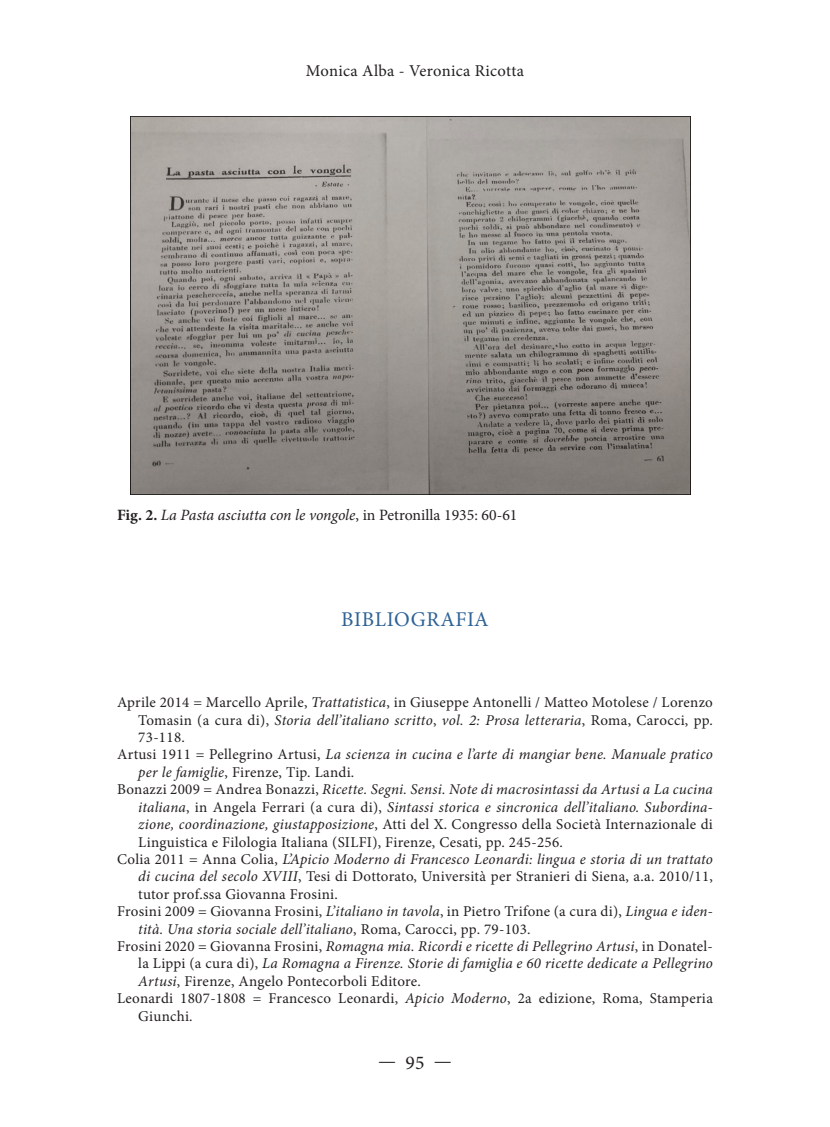
<style>
.page{position:relative;width:830px;height:1127px;background:#fff}
.page>*{position:absolute;margin:0;border:0;box-sizing:border-box;transform-origin:0 0}
.bibliografia_titolo{font:21px "Minion Pro";letter-spacing:.03em;color:#2f6396}
.t1{font:19.5px "Minion Pro";color:#231f20}
.Testatina_sx{font:16.5px "Minion Pro";letter-spacing:.025em;color:#231f20}
.Didascalia{font:italic 15.75px "Minion Pro";letter-spacing:-.005em;color:#231f20}
.bibliografia_testo{font:15px/17.4px "Minion Pro";letter-spacing:.02em;color:#231f20;text-align:justify}
.bibliografia_testo-2{font:italic 15px/17.4px "Minion Pro";letter-spacing:.015em;color:#231f20}
.s1{font-weight:700;font-style:normal}
.s2{font-style:normal}
.s3{font-style:italic}
</style>
<div class="page">
<img style="left:130px;top:116px;width:560px;height:378px">
<p class="Testatina_sx" style="left:306px;top:59px;width:219px">Monica Alba - Veronica Ricotta</p>
<p class="Didascalia" style="left:117px;top:504px;width:402px"><span class="s1">Fig. 2.</span> La Pasta asciutta con le vongole<span class="s2">, in Petronilla 1935: 60-61</span></p>
<p class="bibliografia_titolo" style="left:341px;top:605px;width:149px">BIBLIOGRAFIA</p>
<p class="bibliografia_testo" style="left:138px;top:694px;width:576px;text-indent:-21px">Aprile 2014 = Marcello Aprile, <span class="s3">Trattatistica</span>, in Giuseppe Antonelli / Matteo Motolese / Lorenzo Tomasin (a cura di), <span class="s3">Storia dell’italiano scritto</span>, <span class="s3">vol. 2: Prosa letteraria</span>, Roma, Carocci, pp.<br>73-118.</p>
<p class="bibliografia_testo-2" style="left:138px;top:746px;width:576px;text-indent:-21px"><span class="s2">Artusi 1911 = Pellegrino Artusi,</span> La scienza in cucina e l’arte di mangiar bene. Manuale pratico per le famiglie<span class="s2">, Firenze, Tip. Landi.</span></p>
<p class="bibliografia_testo" style="left:138px;top:781px;width:576px;text-indent:-21px">Bonazzi 2009 = Andrea Bonazzi, <span class="s3">Ricette. Segni. Sensi. Note di macrosintassi da Artusi a La cucina italiana</span>, in Angela Ferrari (a cura di), <span class="s3">Sintassi storica e sincronica dell’italiano. Subordina&shy;zione, coordinazione, giustapposizione</span>, Atti del X. Congresso della Società Internazionale di Linguistica e Filologia Italiana (SILFI), Firenze, Cesati, pp. 245-256.</p>
<p class="bibliografia_testo" style="left:138px;top:850px;width:576px;text-indent:-21px">Colia 2011 = Anna Colia, <span class="s3">L’Apicio Moderno di Francesco Leonardi: lingua e storia di un trattato di cucina del secolo XVIII</span>, Tesi di Dottorato, Università per Stranieri di Siena, a.a. 2010/11, tutor prof.ssa Giovanna Frosini.</p>
<p class="bibliografia_testo" style="left:138px;top:903px;width:576px;text-indent:-21px">Frosini 2009 = Giovanna Frosini, <span class="s3">L’italiano in tavola</span>, in Pietro Trifone (a cura di), <span class="s3">Lingua e iden&shy;tità. Una storia sociale dell’italiano</span>, Roma, Carocci, pp. 79-103.</p>
<p class="bibliografia_testo-2" style="left:138px;top:937px;width:576px;text-align:justify;text-indent:-21px"><span class="s2">Frosini 2020 = Giovanna Frosini,</span> Romagna mia. Ricordi e ricette di Pellegrino Artusi<span class="s2">, in Donatel&shy;la Lippi (a cura di),</span> La Romagna a Firenze. Storie di famiglia e 60 ricette dedicate a Pellegrino Artusi<span class="s2">, Firenze, Angelo Pontecorboli Editore.</span></p>
<p class="bibliografia_testo" style="left:138px;top:990px;width:576px;text-indent:-21px">Leonardi 1807-1808 = Francesco Leonardi, <span class="s3">Apicio Moderno</span>, 2a edizione, Roma, Stamperia<br>Giunchi.</p>
<h2 class="t1" style="left:378px;top:1049px;width:75px">—95—</h2>
</div>
